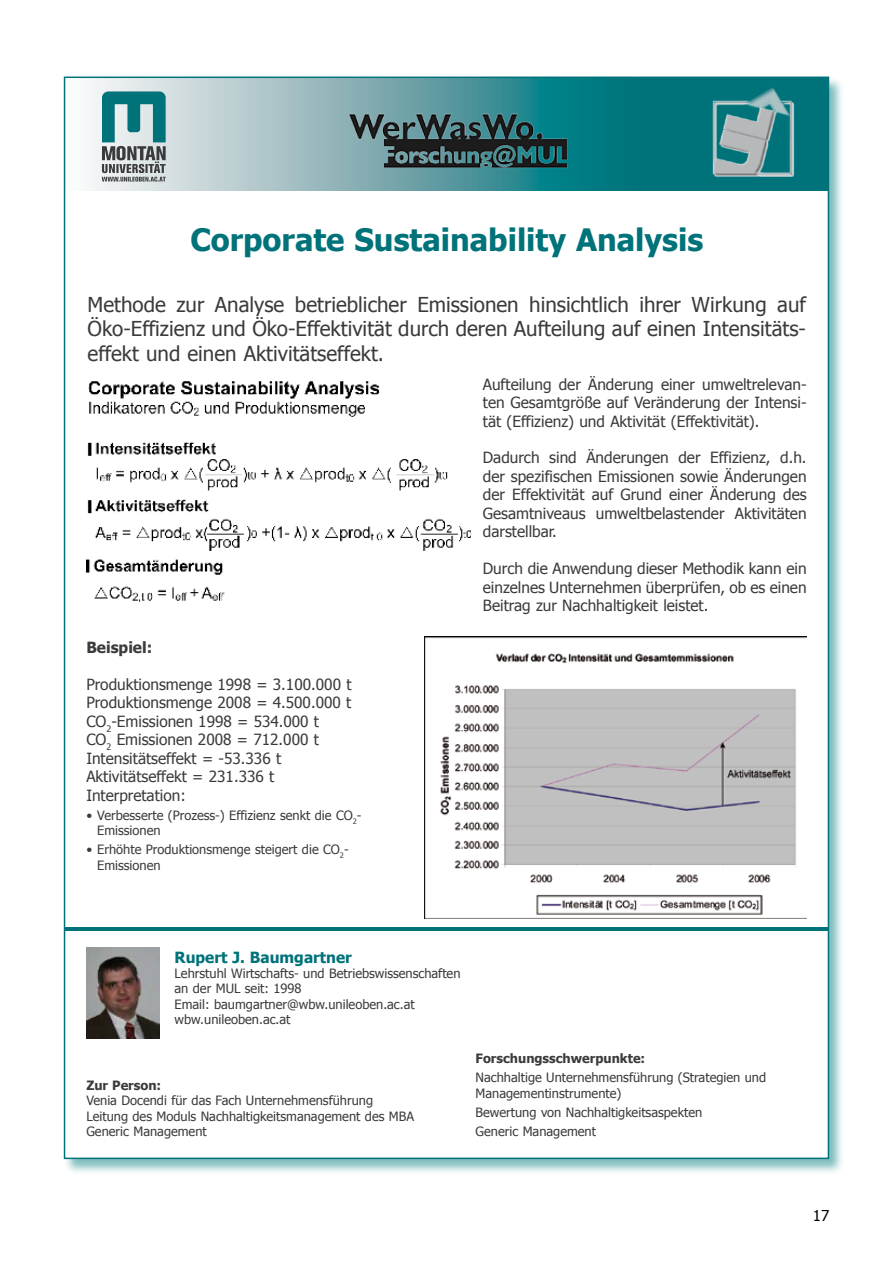
<style>
.page{position:relative;width:893px;height:1263px;background:#fff}
.page>*{position:absolute;margin:0;border:0;box-sizing:border-box;transform-origin:0 0}
.t1{font:700 30.75px "Tahoma";color:#00727a}
.t2{font:20.55px/24.6px "Tahoma";color:#3b3b3d;text-align:justify}
.t3{font:15.45px/18.5px "Tahoma";color:#3b3b3d;text-align:justify}
.t4{font:700 15.45px "Tahoma";color:#00727a}
.t5{font:700 15.45px "Tahoma";color:#3b3b3d}
.t6{font:15px "Tahoma";color:#000}
.t7{font:12.9px/15.5px "Tahoma";color:#3b3b3d}
.s1{font-weight:700}
</style>
<div class="page">
<div style="left:63px;top:76px;width:788px;height:1106px;background:#007c80;opacity:.5"></div>
<div style="left:65px;top:77px;width:763px;height:1081px;background:#fff"></div>
<svg style="left:89px;top:80px;width:737px;height:110px;background:#62a3a8"></svg>
<svg style="left:102px;top:91px;width:64px;height:91px;background:#709ca0"></svg>
<hr style="left:65px;top:927px;width:763px;height:4px;background:#00727a">
<img style="left:697px;top:85px;width:109px;height:100px">
<img style="left:343px;top:108px;width:230px;height:65px">
<img style="left:86px;top:948px;width:73px;height:91px">
<img style="left:425px;top:636px;width:382px;height:283px">
<img style="left:86px;top:381px;width:385px;height:221px">
<p class="t1" style="left:190px;top:218px;width:514px">Corporate Sustainability Analysis</p>
<p class="t2" style="left:88px;top:291px;width:720px">Methode zur Analyse betrieblicher Emissionen hinsichtlich ihrer Wirkung auf Öko-Effizienz und Öko-Effektivität durch deren Aufteilung auf einen Intensitäts&shy;effekt und einen Aktivitätseffekt.</p>
<p class="t5" style="left:86px;top:636px;width:68px">Beispiel:</p>
<p class="t3" style="left:86px;top:674px;width:267px;text-align:left">Produktionsmenge 1998 = 3.100.000 t<br>Produktionsmenge 2008 = 4.500.000 t<br>CO<sub>2</sub>-Emissionen 1998 = 534.000 t<br>CO<sub>2</sub> Emissionen 2008 = 712.000 t<br>Intensitätseffekt = -53.336 t<br>Aktivitätseffekt = 231.336 t<br>Interpretation:</p>
<p class="t7" style="left:97px;top:807px;width:266px;text-indent:-11px">• Verbesserte (Prozess-) Effizienz senkt die CO<sub>2</sub>-<br>Emissionen</p>
<p class="t7" style="left:97px;top:841px;width:253px;text-indent:-11px">• Erhöhte Produktionsmenge steigert die CO<sub>2</sub>-<br>Emissionen</p>
<p class="t3" style="left:483px;top:374px;width:325px">Aufteilung der Änderung einer umweltrelevan&shy;ten Gesamtgröße auf Veränderung der Intensi&shy;tät (Effizienz) und Aktivität (Effektivität).</p>
<p class="t3" style="left:483px;top:448px;width:325px">Dadurch sind Änderungen der Effizienz, d.h. der spezifischen Emissionen sowie Änderungen der Effektivität auf Grund einer Änderung des Gesamtniveaus umweltbelastender Aktivitäten darstellbar.</p>
<p class="t3" style="left:483px;top:559px;width:325px">Durch die Anwendung dieser Methodik kann ein einzelnes Unternehmen überprüfen, ob es einen Beitrag zur Nachhaltigkeit leistet.</p>
<p class="t4" style="left:175px;top:946px;width:179px">Rupert J. Baumgartner</p>
<p class="t7" style="left:175px;top:965px;width:287px">Lehrstuhl Wirtschafts- und Betriebswissenschaften an der MUL seit: 1998<br>Email: baumgartner@wbw.unileoben.ac.at wbw.unileoben.ac.at</p>
<p class="t7" style="left:86px;top:1077px;width:329px"><span class="s1">Zur Person:<br></span>Venia Docendi für das Fach Unternehmensführung Leitung des Moduls Nachhaltigkeitsmanagement des MBA Generic Management</p>
<p class="t7" style="left:476px;top:1048px;width:292px;line-height:19px"><span class="s1">Forschungsschwerpunkte:<br></span>Nachhaltige Unternehmensführung (Strategien und</p>
<p class="t7" style="left:476px;top:1083px;width:228px;line-height:19px">Managementinstrumente)<br>Bewertung von Nachhaltigkeitsaspekten<br>Generic Management</p>
<p class="t6" style="left:813px;top:1206px;width:18px">17</p>
</div>
